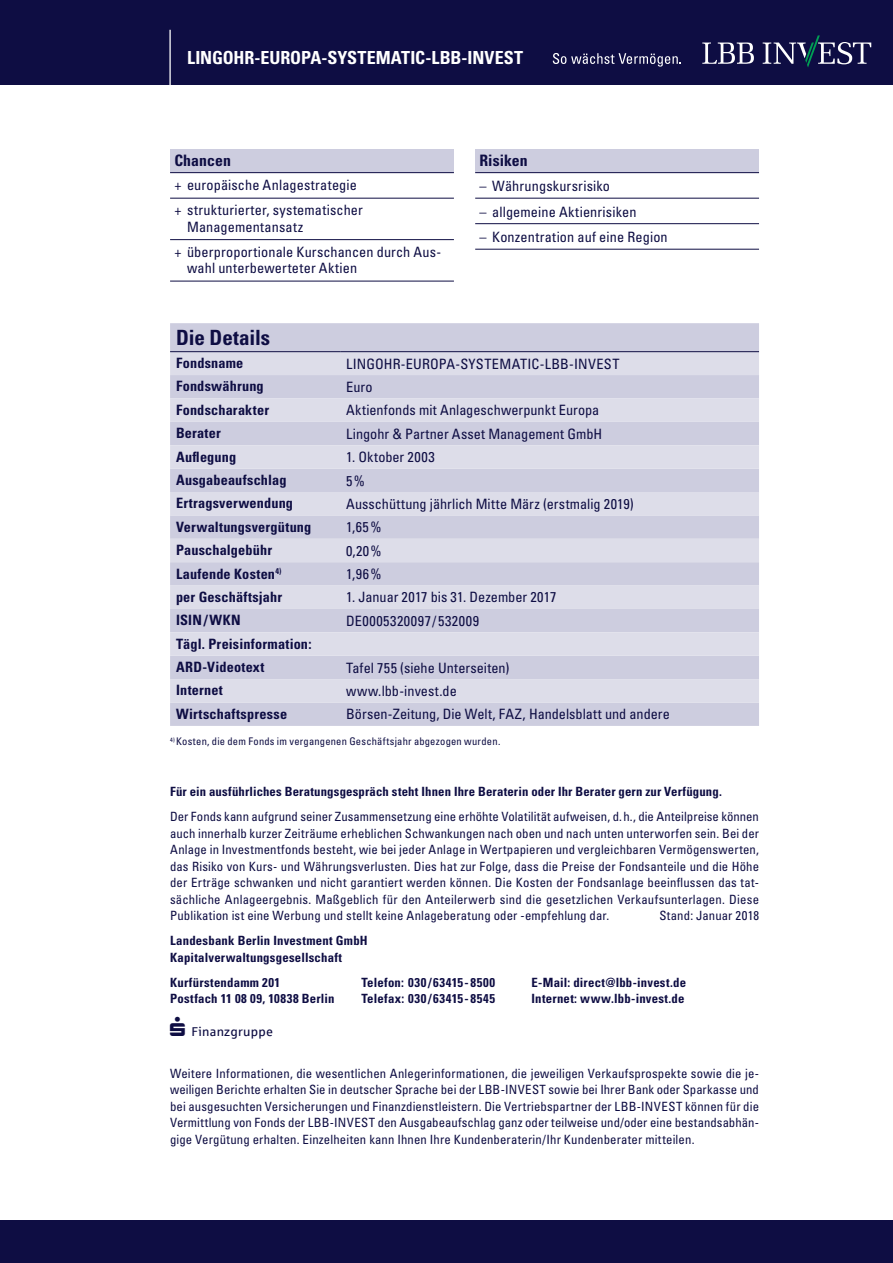
<style>
.page{position:relative;width:893px;height:1263px;background:#fff}
.page>*{position:absolute;margin:0;border:0;box-sizing:border-box;transform-origin:0 0}
.t1{font:700 condensed 21px "Univers";letter-spacing:-.005em;color:#0e0d43}
.t2{font:700 condensed 18px "Univers";letter-spacing:-.005em;color:#fff}
.t3{font:700 condensed 15.75px "Univers";letter-spacing:.005em;color:#0e0d43}
.t4{font:condensed 14.25px/25.2px "Univers";letter-spacing:.01em;color:#0e0d43}
.t5{font:700 condensed 14.25px/23.4px "Univers";letter-spacing:.01em;color:#0e0d43}
.t6{font:condensed 14.25px "Univers";letter-spacing:.04em;color:#0e0d43}
.t7{font:condensed 12.75px/16.5px "Univers";letter-spacing:.01em;color:#0e0d43;text-align:justify}
.t8{font:700 condensed 12.75px/16.5px "Univers";letter-spacing:.015em;color:#0e0d43}
.t9{font:12.75px "Sparkasse Rg";letter-spacing:.015em;color:#0e0d43}
.t10{font:condensed 10.5px "Univers";letter-spacing:.02em;color:#0e0d43}
</style>
<div class="page">
<div style="left:0;top:0;width:893px;height:85px;background:#0e0d43"></div>
<hr style="left:169px;top:30px;width:2px;height:55px;background:#fff">
<div style="left:0;top:1220px;width:893px;height:43px;background:#0e0d43"></div>
<svg style="left:553px;top:53px;width:128px;height:14px"></svg>
<svg style="left:702px;top:43px;width:52px;height:21px"></svg>
<svg style="left:763px;top:35px;width:108px;height:32px"></svg>
<div style="left:170px;top:323px;width:589px;height:403px;background:#cdcddf"></div>
<svg style="left:170px;top:352px;width:589px;height:350px;background:#d5d5e4"></svg>
<hr style="left:170px;top:351px;width:170px;height:1px;background:#0e0d43">
<hr style="left:340px;top:351px;width:419px;height:1px;background:#0e0d43">
<div style="left:170px;top:149px;width:284px;height:24px;background:#cdcddf"></div>
<hr style="left:170px;top:172px;width:284px;height:1px;background:#0e0d43">
<hr style="left:170px;top:198px;width:284px;height:1px;background:#0e0d43">
<hr style="left:170px;top:239px;width:284px;height:1px;background:#0e0d43">
<hr style="left:170px;top:281px;width:284px;height:1px;background:#0e0d43">
<div style="left:475px;top:149px;width:284px;height:24px;background:#cdcddf"></div>
<hr style="left:475px;top:172px;width:284px;height:1px;background:#0e0d43">
<hr style="left:475px;top:198px;width:284px;height:1px;background:#0e0d43">
<hr style="left:475px;top:223px;width:284px;height:1px;background:#0e0d43">
<hr style="left:475px;top:249px;width:284px;height:1px;background:#0e0d43">
<h2 class="t2" style="left:187px;top:46px;width:338px">LINGOHR-EUROPA-SYSTEMATIC-LBB-INVEST</h2>
<p class="t3" style="left:174px;top:151px;width:58px">Chancen</p>
<p class="t4" style="left:174px;top:172px;width:190px">+ europäische Anlagestrategie + strukturierter, systematischer</p>
<p class="t4" style="left:174px;top:214px;width:268px;text-indent:13px">Managementansatz<br>+ überproportionale Kurschancen durch Aus-</p>
<p class="t4" style="left:187px;top:255px;width:172px">wahl unterbewerteter Aktien</p>
<p class="t3" style="left:479px;top:151px;width:50px">Risiken</p>
<p class="t4" style="left:479px;top:173px;width:132px">– Währungskursrisiko</p>
<p class="t4" style="left:479px;top:199px;width:159px">– allgemeine Aktienrisiken</p>
<p class="t4" style="left:479px;top:224px;width:190px">– Konzentration auf eine Region</p>
<h1 class="t1" style="left:176px;top:324px;width:96px">Die Details</h1>
<p class="t5" style="left:176px;top:351px;width:69px">Fondsname</p>
<p class="t4" style="left:346px;top:351px;width:275px">LINGOHR-EUROPA-SYSTEMATIC-LBB-INVEST</p>
<p class="t5" style="left:176px;top:374px;width:89px">Fondswährung</p>
<p class="t4" style="left:346px;top:374px;width:28px">Euro</p>
<p class="t5" style="left:176px;top:398px;width:95px">Fondscharakter</p>
<p class="t4" style="left:346px;top:397px;width:255px">Aktienfonds mit Anlageschwerpunkt Europa</p>
<p class="t5" style="left:176px;top:421px;width:46px">Berater</p>
<p class="t4" style="left:346px;top:421px;width:258px">Lingohr &amp; Partner Asset Management GmbH</p>
<p class="t5" style="left:176px;top:445px;width:62px">Auflegung</p>
<p class="t4" style="left:346px;top:444px;width:90px">1. Oktober 2003</p>
<p class="t5" style="left:176px;top:468px;width:112px">Ausgabeaufschlag</p>
<p class="t4" style="left:346px;top:467px;width:20px">5%</p>
<p class="t5" style="left:176px;top:491px;width:119px">Ertragsverwendung</p>
<p class="t4" style="left:346px;top:491px;width:289px">Ausschüttung jährlich Mitte März (erstmalig 2019)</p>
<p class="t5" style="left:176px;top:515px;width:137px">Verwaltungsvergütung</p>
<p class="t4" style="left:346px;top:514px;width:37px">1,65%</p>
<p class="t5" style="left:176px;top:538px;width:98px">Pauschalgebühr</p>
<p class="t4" style="left:346px;top:538px;width:37px">0,20%</p>
<p class="t5" style="left:176px;top:561px;width:107px">Laufende Kosten<sup>4)</sup></p>
<p class="t4" style="left:346px;top:561px;width:37px">1,96%</p>
<p class="t5" style="left:176px;top:585px;width:108px">per Geschäftsjahr</p>
<p class="t4" style="left:346px;top:584px;width:212px">1. Januar 2017 bis 31. Dezember 2017</p>
<p class="t5" style="left:176px;top:608px;width:66px">ISIN/WKN</p>
<p class="t6" style="left:346px;top:612px;width:134px">DE0005320097/532009</p>
<p class="t5" style="left:176px;top:632px;width:137px">Tägl. Preisinformation:<br>ARD-Videotext</p>
<p class="t4" style="left:346px;top:655px;width:165px">Tafel 755 (siehe Unterseiten)</p>
<p class="t5" style="left:176px;top:678px;width:48px">Internet</p>
<p class="t4" style="left:346px;top:678px;width:112px">www.lbb-invest.de</p>
<p class="t5" style="left:176px;top:702px;width:113px">Wirtschaftspresse</p>
<p class="t4" style="left:346px;top:701px;width:325px">Börsen-Zeitung, Die Welt, FAZ, Handelsblatt und andere</p>
<p class="t10" style="left:170px;top:735px;width:332px"><sup>4)</sup> Kosten, die dem Fonds im vergangenen Geschäftsjahr abgezogen wurden.</p>
<p class="t8" style="left:170px;top:783px;width:553px">Für ein ausführliches Beratungsgespräch steht Ihnen Ihre Beraterin oder Ihr Berater gern zur Verfügung.</p>
<p class="t7" style="left:170px;top:808px;width:590px">Der Fonds kann aufgrund seiner Zusammensetzung eine erhöhte Volatilität aufweisen, d.h., die Anteilpreise können auch innerhalb kurzer Zeiträume erheblichen Schwankungen nach oben und nach unten unterworfen sein. Bei der Anlage in Investmentfonds besteht, wie bei jeder Anlage in Wertpapieren und vergleichbaren Vermögenswerten, das Risiko von Kurs- und Währungsverlusten. Dies hat zur Folge, dass die Preise der Fondsanteile und die Höhe der Erträge schwanken und nicht garantiert werden können. Die Kosten der Fondsanlage beeinflussen das tat&shy;sächliche Anlageergebnis. Maßgeblich für den Anteilerwerb sind die gesetzlichen Verkaufsunterlagen. Diese Publikation ist eine Werbung und stellt keine Anlageberatung oder -empfehlung dar.</p>
<p class="t7" style="left:659px;top:907px;width:101px">Stand: Januar 2018</p>
<p class="t8" style="left:170px;top:932px;width:199px">Landesbank Berlin Investment GmbH<br>Kapitalverwaltungsgesellschaft</p>
<p class="t8" style="left:170px;top:974px;width:112px">Kurfürstendamm 201</p>
<p class="t8" style="left:361px;top:974px;width:135px">Telefon: 030/63415-8500</p>
<p class="t8" style="left:531px;top:974px;width:156px">E-Mail: direct@lbb-invest.de</p>
<p class="t8" style="left:170px;top:990px;width:166px">Postfach 11 08 09, 10838 Berlin</p>
<p class="t8" style="left:361px;top:990px;width:135px">Telefax: 030/63415-8545</p>
<p class="t8" style="left:531px;top:990px;width:155px">Internet: www.lbb-invest.de</p>
<p class="t9" style="left:192px;top:1024px;width:83px">Finanzgruppe</p>
<p class="t7" style="left:170px;top:1065px;width:590px">Weitere Informationen, die wesentlichen Anlegerinformationen, die jeweiligen Verkaufsprospekte sowie die je&shy;weiligen Berichte erhalten Sie in deutscher Sprache bei der LBB-INVEST sowie bei Ihrer Bank oder Sparkasse und bei ausgesuchten Versicherungen und Finanzdienstleistern. Die Vertriebspartner der LBB-INVEST können für die Vermittlung von Fonds der LBB-INVEST den Ausgabeaufschlag ganz oder teilweise und/oder eine bestandsabhän&shy;gige Vergütung erhalten. Einzelheiten kann Ihnen Ihre Kundenberaterin/Ihr Kundenberater mitteilen.</p>
</div>
